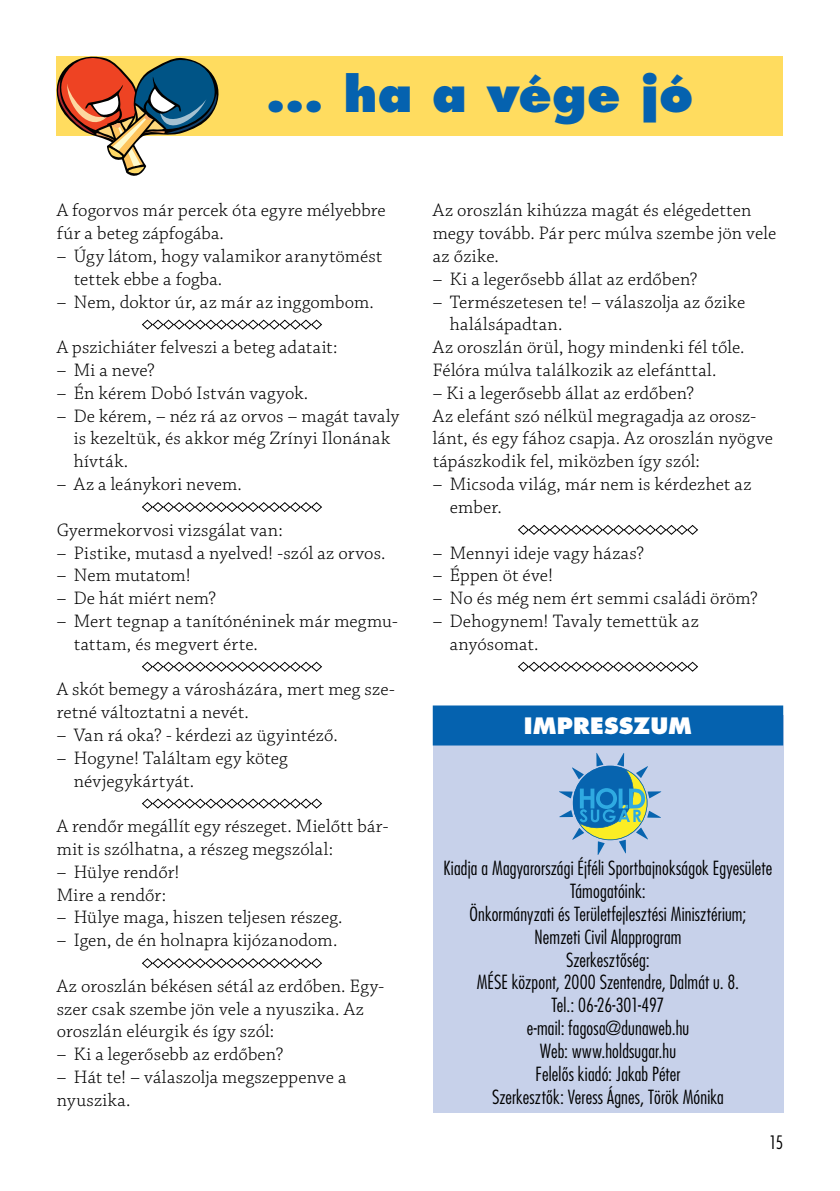
<style>
.page{position:relative;width:840px;height:1191px;background:#fff}
.page>*{position:absolute;margin:0;border:0;box-sizing:border-box;transform-origin:0 0}
.t1{font:800 48px "Futura Std";color:#0562af}
.t2{font:800 22px "Futura Std";letter-spacing:.005em;color:#fff}
.t3{font:300 19px/22.8px "Chaparral Pro";letter-spacing:.01em;color:#000}
.t4{font:300 condensed 19px/22.8px "Futura Std";letter-spacing:.01em;color:#000;text-align:center}
.t5{font:300 condensed 18px "Futura Std";color:#000}
</style>
<div class="page">
<div style="left:432px;top:715px;width:350px;height:398px;background:#c7d1ea"></div>
<div style="left:432px;top:705px;width:350px;height:40px;background:#0562af"></div>
<svg style="left:559px;top:753px;width:101px;height:102px"></svg>
<div style="left:57px;top:57px;width:725px;height:79px;background:#ffdc5f"></div>
<svg style="left:57px;top:57px;width:161px;height:119px"></svg>
<svg style="left:142px;top:319px;width:180px;height:11px"></svg>
<svg style="left:142px;top:502px;width:180px;height:10px"></svg>
<svg style="left:142px;top:661px;width:180px;height:11px"></svg>
<svg style="left:142px;top:798px;width:180px;height:11px"></svg>
<svg style="left:142px;top:958px;width:180px;height:11px"></svg>
<svg style="left:518px;top:525px;width:180px;height:10px"></svg>
<svg style="left:518px;top:661px;width:180px;height:11px"></svg>
<h1 class="t1" style="left:265px;top:62px;width:429px">... ha a vége jó</h1>
<p class="t3" style="left:57px;top:200px;width:330px">A fogorvos már percek óta egyre mélyebbre fúr a beteg zápfogába.</p>
<p class="t3" style="left:74px;top:245px;width:310px;text-indent:-17px">– Úgy látom, hogy valamikor aranytömést tettek ebbe a fogba.</p>
<p class="t3" style="left:57px;top:291px;width:318px">– Nem, doktor úr, az már az inggombom.</p>
<p class="t3" style="left:57px;top:337px;width:282px">A pszichiáter felveszi a beteg adatait:</p>
<p class="t3" style="left:57px;top:359px;width:100px">– Mi a neve?</p>
<p class="t3" style="left:57px;top:382px;width:253px">– Én kérem Dobó István vagyok.</p>
<p class="t3" style="left:74px;top:405px;width:327px;text-indent:-17px">– De kérem, – néz rá az orvos – magát tavaly is kezeltük, és akkor még Zrínyi Ilonának hívták.</p>
<p class="t3" style="left:57px;top:473px;width:187px">– Az a leánykori nevem.</p>
<p class="t3" style="left:57px;top:519px;width:227px">Gyermekorvosi vizsgálat van:</p>
<p class="t3" style="left:57px;top:542px;width:330px">– Pistike, mutasd a nyelved! -szól az orvos.</p>
<p class="t3" style="left:57px;top:565px;width:135px">– Nem mutatom!</p>
<p class="t3" style="left:57px;top:587px;width:161px">– De hát miért nem?</p>
<p class="t3" style="left:74px;top:610px;width:325px;text-indent:-17px">– Mert tegnap a tanítónéninek már megmu&shy;tattam, és megvert érte.</p>
<p class="t3" style="left:57px;top:679px;width:339px">A skót bemegy a városházára, mert meg sze&shy;retné változtatni a nevét.</p>
<p class="t3" style="left:57px;top:724px;width:282px">– Van rá oka? - kérdezi az ügyintéző.</p>
<p class="t3" style="left:74px;top:747px;width:215px;text-indent:-17px">– Hogyne! Találtam egy köteg névjegykártyát.</p>
<p class="t3" style="left:57px;top:815px;width:333px">A rendőr megállít egy részeget. Mielőtt bár&shy;mit is szólhatna, a részeg megszólal:</p>
<p class="t3" style="left:57px;top:861px;width:124px">– Hülye rendőr!<br>Mire a rendőr:</p>
<p class="t3" style="left:57px;top:907px;width:287px">– Hülye maga, hiszen teljesen részeg.</p>
<p class="t3" style="left:57px;top:929px;width:282px">– Igen, de én holnapra kijózanodom.</p>
<p class="t3" style="left:57px;top:975px;width:329px">Az oroszlán békésen sétál az erdőben. Egy&shy;szer csak szembe jön vele a nyuszika. Az oroszlán eléurgik és így szól:</p>
<p class="t3" style="left:57px;top:1043px;width:228px">– Ki a legerősebb az erdőben?</p>
<p class="t3" style="left:57px;top:1066px;width:291px">– Hát te! – válaszolja megszeppenve a nyuszika.</p>
<p class="t3" style="left:432px;top:200px;width:345px">Az oroszlán kihúzza magát és elégedetten megy tovább. Pár perc múlva szembe jön vele az őzike.</p>
<p class="t3" style="left:432px;top:268px;width:266px">– Ki a legerősebb állat az erdőben?</p>
<p class="t3" style="left:432px;top:291px;width:314px">– Természetesen te! – válaszolja az őzike</p>
<p class="t3" style="left:449px;top:314px;width:114px">halálsápadtan.</p>
<p class="t3" style="left:432px;top:337px;width:313px">Az oroszlán örül, hogy mindenki fél tőle.</p>
<p class="t3" style="left:432px;top:359px;width:285px">Félóra múlva találkozik az elefánttal.</p>
<p class="t3" style="left:432px;top:382px;width:341px">– Ki a legerősebb állat az erdőben?<br>Az elefánt szó nélkül megragadja az orosz&shy;lánt, és egy fához csapja. Az oroszlán nyögve tápászkodik fel, miközben így szól:</p>
<p class="t3" style="left:449px;top:473px;width:303px;text-indent:-17px">– Micsoda világ, már nem is kérdezhet az ember.</p>
<p class="t3" style="left:432px;top:542px;width:213px">– Mennyi ideje vagy házas?</p>
<p class="t3" style="left:432px;top:565px;width:122px">– Éppen öt éve!</p>
<p class="t3" style="left:432px;top:587px;width:326px">– No és még nem ért semmi családi öröm?</p>
<p class="t3" style="left:449px;top:610px;width:250px;text-indent:-17px">– Dehogynem! Tavaly temettük az anyósomat.</p>
<p class="t2" style="left:523px;top:710px;width:170px">IMPRESSZUM</p>
<p class="t4" style="left:443px;top:856px;width:330px">Kiadja a Magyarországi Éjféli Sportbajnokságok Egyesülete<br>Támogatóink:<br>Önkormányzati és Területfejlesztési Minisztérium;<br>Nemzeti Civil Alapprogram<br>Szerkesztőség:<br>MÉSE központ, 2000 Szentendre, Dalmát u. 8.<br>Tel.: 06-26-301-497<br>e-mail: fagosa@dunaweb.hu<br>Web: www.holdsugar.hu<br>Felelős kiadó: Jakab Péter<br>Szerkesztők: Veress Ágnes, Török Mónika</p>
<p class="t5" style="left:768px;top:1130px;width:15px">15</p>
</div>
